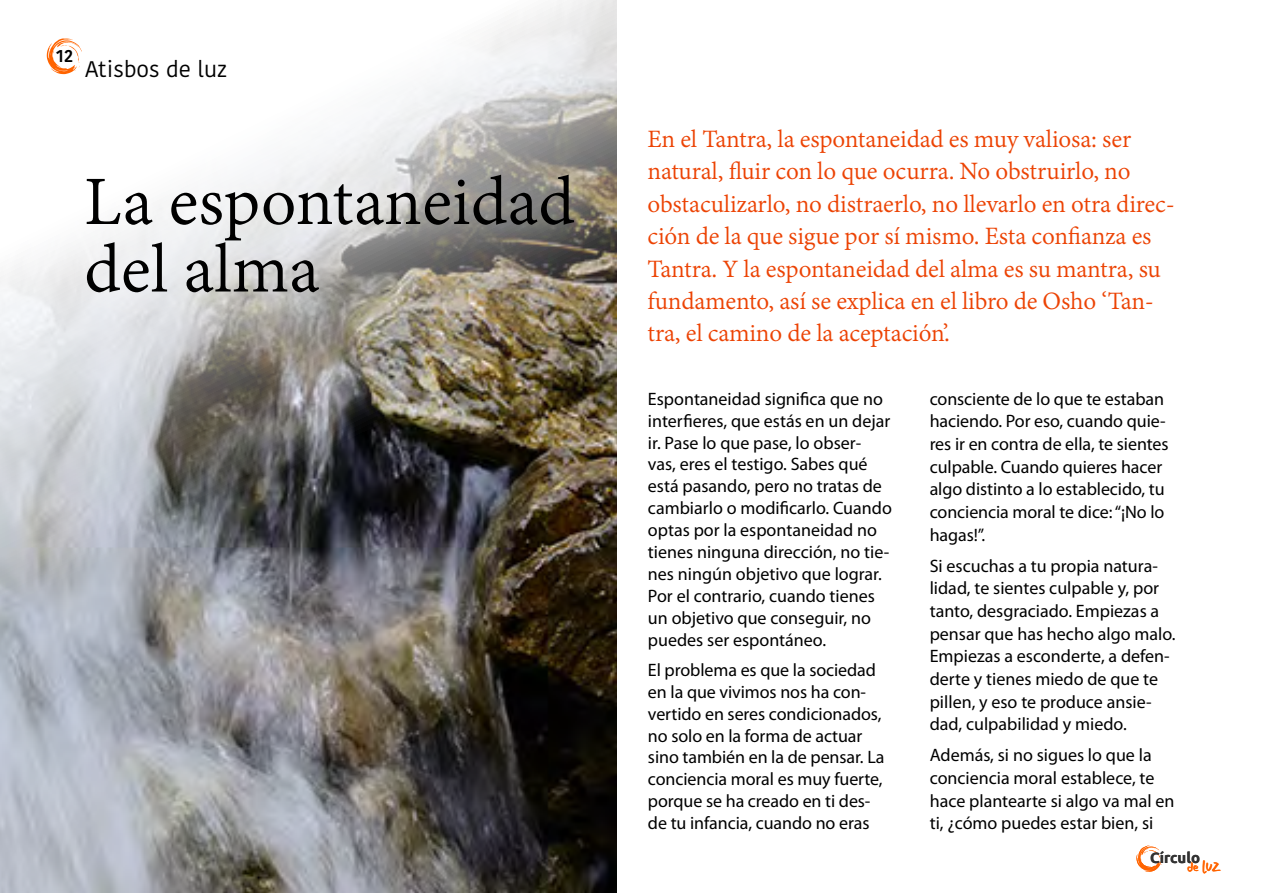
<style>
.page{position:relative;width:1263px;height:893px;background:#fff}
.page>*{position:absolute;margin:0;border:0;box-sizing:border-box;transform-origin:0 0}
.t1{font:75px/67.5px "Adobe Devanagari";color:#000}
.t2{font:27px/32.4px "Adobe Devanagari";letter-spacing:-.005em;color:#ec4304}
.t3{font:22.5px "Kohinoor Devanagari";color:#000}
.t4{font:18px/21.9px "Myriad Pro";color:#000}
.t5{font:500 18px "Kohinoor Devanagari";color:#000}
.t6{font:700 15px "Ubuntu";color:#333}
.s1{font-family:"Cerita Senja FREE";font-weight:400;font-size:17.1px;color:#ff6400}
</style>
<div class="page">
<img style="left:0;top:0;width:617px;height:893px">
<svg style="left:47px;top:38px;width:35px;height:36px"></svg>
<div style="left:50px;top:139px;width:558px;height:192px;background:#fff;opacity:.75"></div>
<svg style="left:1136px;top:845px;width:27px;height:27px"></svg>
<p class="t5" style="left:56px;top:45px;width:18px">12</p>
<p class="t3" style="left:85px;top:56px;width:144px">Atisbos de luz</p>
<h1 class="t1" style="left:84px;top:174px;width:492px">La espontaneidad del alma</h1>
<p class="t2" style="left:647px;top:125px;width:529px">En el Tantra, la espontaneidad es muy valiosa: ser natural, fluir con lo que ocurra. No obstruirlo, no obstaculizarlo, no distraerlo, no llevarlo en otra direc&shy;ción de la que sigue por sí mismo. Esta confianza es Tantra. Y la espontaneidad del alma es su mantra, su fundamento, así se explica en el libro de Osho ‘Tan&shy;tra, el camino de la aceptación’.</p>
<p class="t4" style="left:648px;top:387px;width:245px">Espontaneidad significa que no interfieres, que estás en un dejar ir. Pase lo que pase, lo obser&shy;vas, eres el testigo. Sabes qué está pasando, pero no tratas de cambiarlo o modificarlo. Cuando optas por la espontaneidad no tienes ninguna dirección, no tie&shy;nes ningún objetivo que lograr.<br>Por el contrario, cuando tienes un objetivo que conseguir, no puedes ser espontáneo.</p>
<p class="t4" style="left:648px;top:659px;width:238px">El problema es que la sociedad en la que vivimos nos ha con&shy;vertido en seres condicionados, no solo en la forma de actuar sino también en la de pensar. La conciencia moral es muy fuerte, porque se ha creado en ti des&shy;de tu infancia, cuando no eras</p>
<p class="t4" style="left:930px;top:387px;width:240px;line-height:22.6px">consciente de lo que te estaban haciendo. Por eso, cuando quie&shy;res ir en contra de ella, te sientes culpable. Cuando quieres hacer algo distinto a lo establecido, tu conciencia moral te dice: “¡No lo hagas!”.</p>
<p class="t4" style="left:930px;top:554px;width:247px;line-height:22.6px">Si escuchas a tu propia natura&shy;lidad, te sientes culpable y, por tanto, desgraciado. Empiezas a pensar que has hecho algo malo.<br>Empiezas a esconderte, a defen&shy;derte y tienes miedo de que te pillen, y eso te produce ansie&shy;dad, culpabilidad y miedo.</p>
<p class="t4" style="left:930px;top:744px;width:246px;line-height:22.6px">Además, si no sigues lo que la conciencia moral establece, te hace plantearte si algo va mal en ti, ¿cómo puedes estar bien, si</p>
<p class="t6" style="left:1150px;top:849px;width:73px">Círculo<span class="s1">de LUZ</span></p>
</div>
